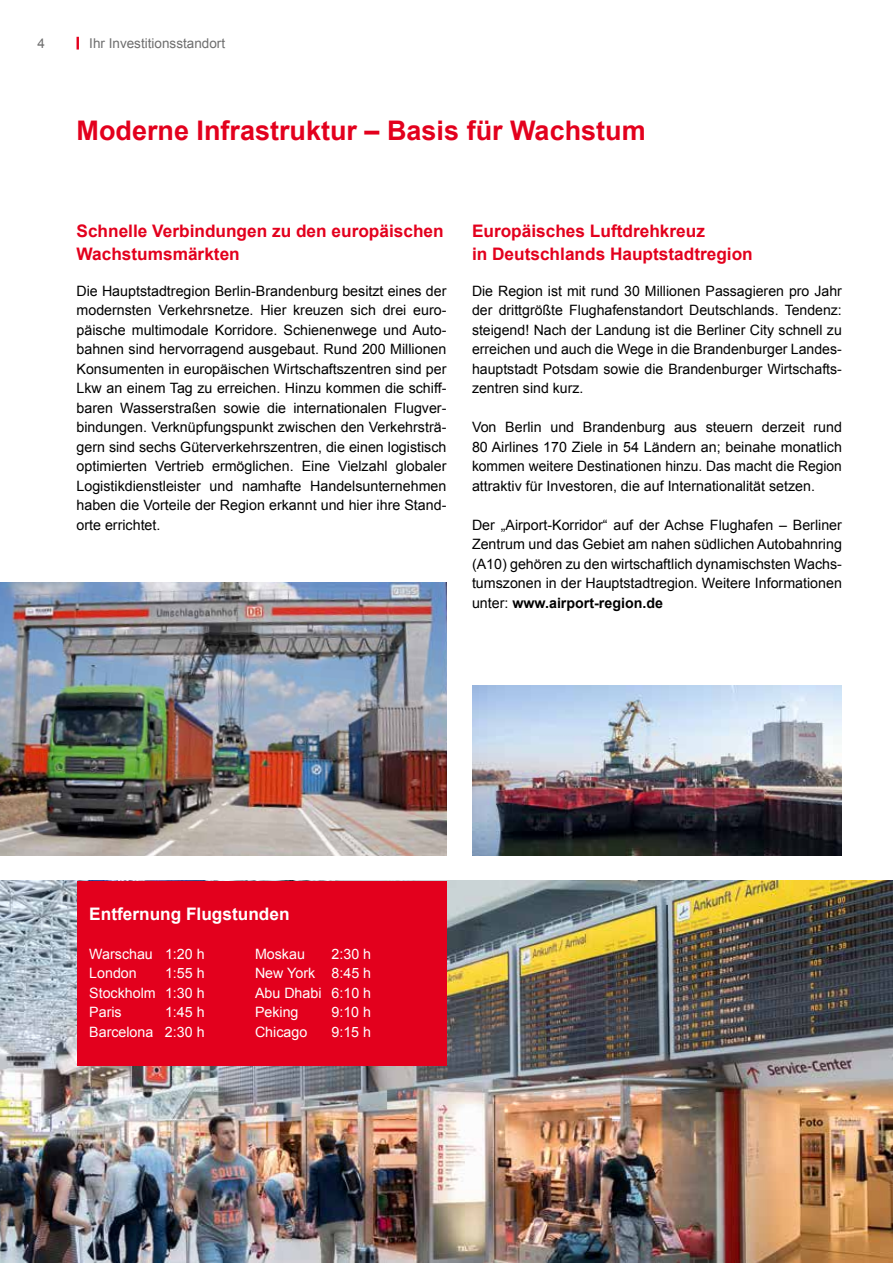
<style>
.page{position:relative;width:893px;height:1263px;background:#fff}
.page>*{position:absolute;margin:0;border:0;box-sizing:border-box;transform-origin:0 0}
.t1{font:700 27px "Arial";color:#e3001d}
.t2{font:700 17.25px/22.5px "Arial";color:#e3001d}
.t3{font:700 17.25px "Arial";color:#fff}
.t4{font:14.25px/19.5px "Arial";color:#000;text-align:justify}
.t5{font:14.25px "Arial";color:#fff}
.t6{font:13.5px "Arial";color:#6e6e6e}
.s1{font-weight:700}
</style>
<div class="page">
<svg style="left:77px;top:37px;width:2px;height:13px"></svg>
<img style="left:0;top:881px;width:893px;height:382px">
<img style="left:0;top:583px;width:446px;height:273px">
<img style="left:472px;top:685px;width:370px;height:171px">
<div style="left:77px;top:881px;width:369px;height:185px;background:#e3001d"></div>
<p class="t6" style="left:38px;top:35px;width:9px">4</p>
<p class="t6" style="left:89px;top:35px;width:137px">Ihr Investitionsstandort</p>
<h1 class="t1" style="left:77px;top:112px;width:571px">Moderne Infrastruktur – Basis für Wachstum</h1>
<p class="t2" style="left:77px;top:221px;width:369px">Schnelle Verbindungen zu den europäischen<br>Wachstumsmärkten</p>
<p class="t4" style="left:77px;top:281px;width:371px">Die Hauptstadtregion Berlin-Brandenburg besitzt eines der modernsten Verkehrsnetze. Hier kreuzen sich drei euro&shy;päische multimodale Korridore. Schienenwege und Auto&shy;bahnen sind hervorragend ausgebaut. Rund 200 Millionen Konsumenten in europäischen Wirtschaftszentren sind per Lkw an einem Tag zu erreichen. Hinzu kommen die schiff&shy;baren Wasserstraßen sowie die internationalen Flugver&shy;bindungen. Verknüpfungspunkt zwischen den Verkehrsträ&shy;gern sind sechs Güterverkehrszentren, die einen logistisch optimierten Vertrieb ermöglichen. Eine Vielzahl globaler Logistikdienstleister und namhafte Handelsunternehmen haben die Vorteile der Region erkannt und hier ihre Stand&shy;orte errichtet.</p>
<p class="t2" style="left:472px;top:221px;width:282px">Europäisches Luftdrehkreuz<br>in Deutschlands Hauptstadtregion</p>
<p class="t4" style="left:472px;top:281px;width:371px">Die Region ist mit rund 30 Millionen Passagieren pro Jahr der drittgrößte Flughafenstandort Deutschlands. Tendenz: steigend! Nach der Landung ist die Berliner City schnell zu erreichen und auch die Wege in die Brandenburger Landes&shy;hauptstadt Potsdam sowie die Brandenburger Wirtschafts&shy;zentren sind kurz.</p>
<p class="t4" style="left:472px;top:418px;width:371px">Von Berlin und Brandenburg aus steuern derzeit rund 80 Airlines 170 Ziele in 54 Ländern an; beinahe monatlich kommen weitere Destinationen hinzu. Das macht die Region attraktiv für Investoren, die auf Internationalität setzen.</p>
<p class="t4" style="left:472px;top:515px;width:371px">Der „Airport-Korridor“ auf der Achse Flughafen – Berliner Zentrum und das Gebiet am nahen südlichen Autobahnring (A10) gehören zu den wirtschaftlich dynamischsten Wachs&shy;tumszonen in der Hauptstadtregion. Weitere Informationen unter: <span class="s1">www.airport-region.de</span></p>
<p class="t3" style="left:89px;top:902px;width:202px">Entfernung Flugstunden</p>
<p class="t5" style="left:89px;top:944px;width:117px">Warschau 1:20 h</p>
<p class="t5" style="left:255px;top:944px;width:51px">Moskau</p>
<p class="t5" style="left:332px;top:944px;width:41px">2:30 h</p>
<p class="t5" style="left:89px;top:964px;width:49px">London</p>
<p class="t5" style="left:165px;top:964px;width:41px">1:55 h</p>
<p class="t5" style="left:255px;top:964px;width:118px">New York 8:45 h</p>
<p class="t5" style="left:89px;top:983px;width:117px">Stockholm 1:30 h</p>
<p class="t5" style="left:255px;top:983px;width:118px">Abu Dhabi 6:10 h</p>
<p class="t5" style="left:89px;top:1003px;width:34px">Paris</p>
<p class="t5" style="left:165px;top:1003px;width:41px">1:45 h</p>
<p class="t5" style="left:255px;top:1003px;width:45px">Peking</p>
<p class="t5" style="left:331px;top:1003px;width:41px">9:10 h</p>
<p class="t5" style="left:89px;top:1022px;width:117px">Barcelona 2:30 h</p>
<p class="t5" style="left:255px;top:1022px;width:54px">Chicago</p>
<p class="t5" style="left:331px;top:1022px;width:41px">9:15 h</p>
</div>
